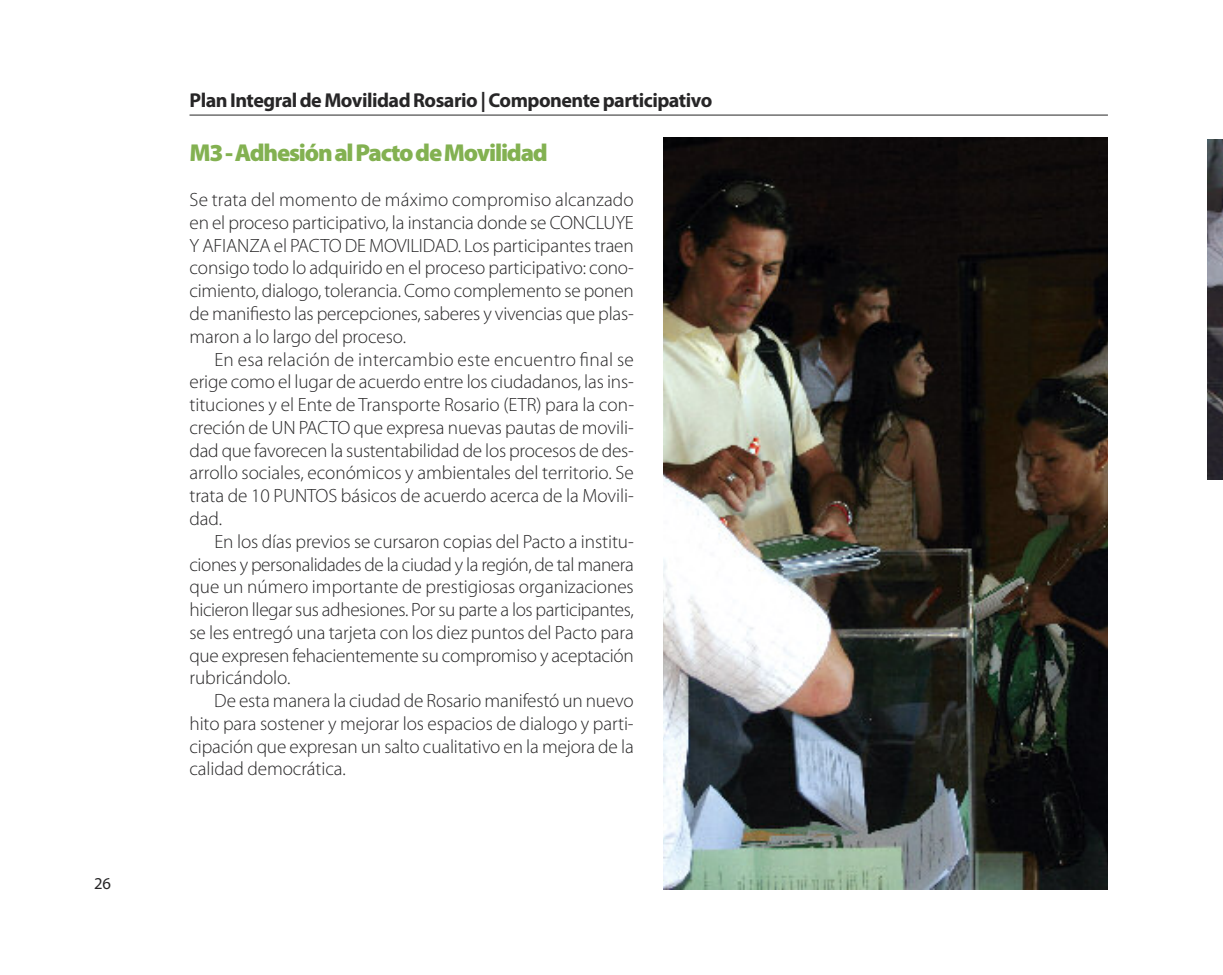
<style>
.page{position:relative;width:1223px;height:975px;background:#fff}
.page>*{position:absolute;margin:0;border:0;box-sizing:border-box;transform-origin:0 0}
.t1{font:900 24.5px "Myriad Pro";letter-spacing:-.05em;color:#83b151}
.t2{font:700 20.12px "Myriad Pro";letter-spacing:-.025em;color:#272627}
.t3{font:300 19.25px/22.8px "Myriad Pro";letter-spacing:-.01em;color:#272627;text-align:justify}
.t4{font:16.62px "Myriad Pro";color:#272627}
</style>
<div class="page">
<hr style="left:189px;top:115px;width:918px;height:1px;background:#272627">
<img style="left:1207px;top:139px;width:15px;height:340px">
<img style="left:663px;top:138px;width:444px;height:750px">
<p class="t4" style="left:94px;top:877px;width:18px">26</p>
<p class="t2" style="left:189px;top:93px;width:524px">PlanIntegraldeMovilidadRosario|Componenteparticipativo</p>
<p class="t1" style="left:189px;top:143px;width:360px">M3-AdhesiónalPactodeMovilidad</p>
<p class="t3" style="left:189px;top:190px;width:445px">Se trata del momento de máximo compromiso alcanzado en el proceso participativo, la instancia donde se CONCLUYE Y AFIANZA el PACTO DE MOVILIDAD. Los participantes traen consigo todo lo adquirido en el proceso participativo: cono&shy;cimiento, dialogo, tolerancia. Como complemento se ponen de manifiesto las percepciones, saberes y vivencias que plas&shy;maron a lo largo del proceso.</p>
<p class="t3" style="left:189px;top:349px;width:446px;text-indent:25px">En esa relación de intercambio este encuentro final se erige como el lugar de acuerdo entre los ciudadanos, las ins&shy;tituciones y el Ente de Transporte Rosario (ETR) para la con&shy;creción de UN PACTO que expresa nuevas pautas de movili&shy;dad que favorecen la sustentabilidad de los procesos de des&shy;arrollo sociales, económicos y ambientales del territorio. Se trata de 10 PUNTOS básicos de acuerdo acerca de la Movili&shy;dad.</p>
<p class="t3" style="left:189px;top:531px;width:446px;text-indent:25px">En los días previos se cursaron copias del Pacto a institu&shy;ciones y personalidades de la ciudad y la región, de tal manera que un número importante de prestigiosas organizaciones hicieron llegar sus adhesiones. Por su parte a los participantes, se les entregó una tarjeta con los diez puntos del Pacto para que expresen fehacientemente su compromiso y aceptación rubricándolo.</p>
<p class="t3" style="left:189px;top:690px;width:445px;text-indent:25px">De esta manera la ciudad de Rosario manifestó un nuevo hito para sostener y mejorar los espacios de dialogo y parti&shy;cipación que expresan un salto cualitativo en la mejora de la calidad democrática.</p>
</div>
